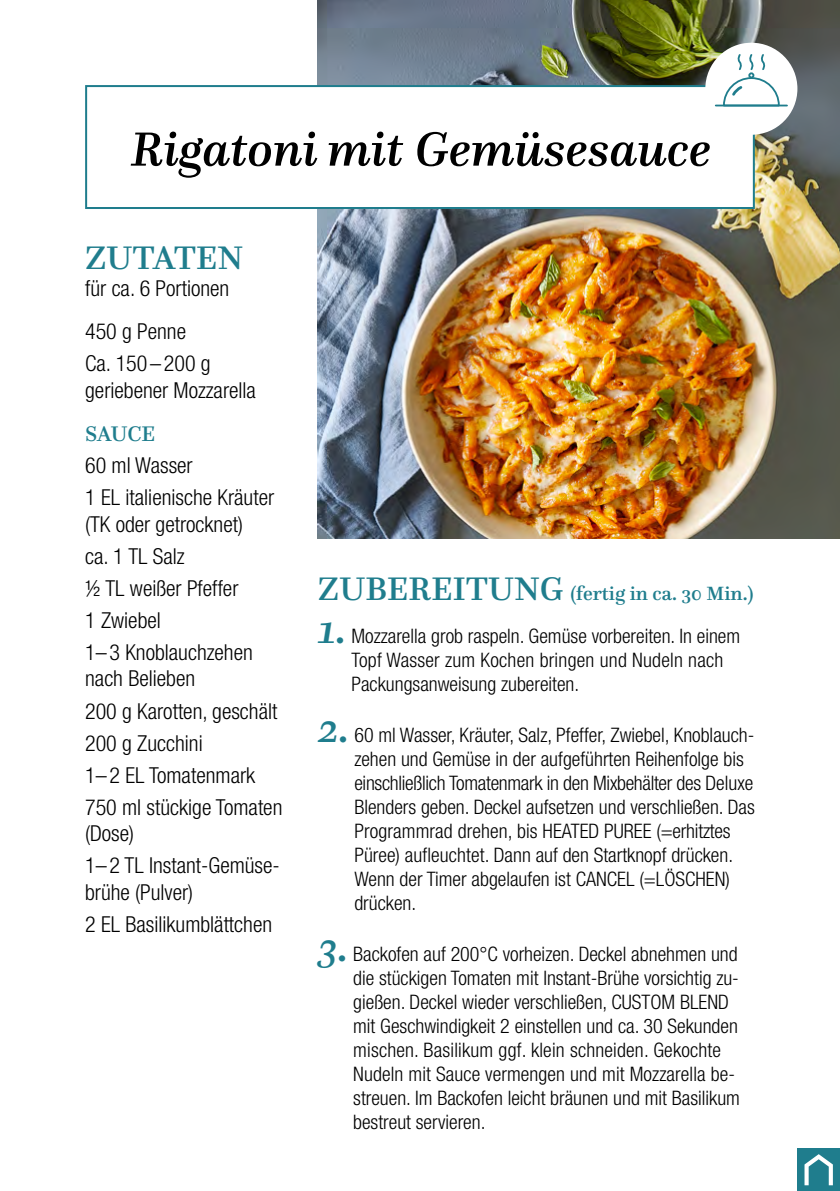
<style>
.page{position:relative;width:840px;height:1191px;background:#fff}
.page>*{position:absolute;margin:0;border:0;box-sizing:border-box;transform-origin:0 0}
.t1{font:italic 500 50px "Questa";color:#000}
.t2{font:500 34px "Questa";color:#1f7d8d}
.t3{font:300 condensed 22px/32px "Helvetica Neue";color:#000}
.t4{font:500 22px "Questa";letter-spacing:-.01em;color:#1f7d8d}
.t5{font:300 condensed 20px/24px "Helvetica Neue";color:#000}
.t6{font:500 20px "Questa";color:#1f7d8d}
.s1{font-size:34px}
.s2{font-family:"Questa";font-weight:500;font-style:italic;font-stretch:normal;font-size:42px;color:#1f7d8d}
</style>
<div class="page">
<img style="left:318px;top:0;width:521px;height:539px">
<div style="left:85px;top:85px;width:669px;height:124px;background:#fff;border:2px solid #1f7d8d"></div>
<div style="left:705px;top:43px;width:92px;height:92px;background:#fff;border-radius:50%"></div>
<div style="left:797px;top:1148px;width:42px;height:43px;background:#1f7d8d"></div>
<svg style="left:804px;top:1154px;width:28px;height:31px"></svg>
<hr style="left:715px;top:105px;width:71px;height:1px;background:#1f7d8d">
<svg style="left:721px;top:53px;width:59px;height:54px"></svg>
<h1 class="t1" style="left:131px;top:118px;width:581px">Rigatoni mit Gemüsesauce</h1>
<h2 class="t2" style="left:85px;top:237px;width:159px">ZUTATEN</h2>
<p class="t3" style="left:85px;top:266px;width:146px;line-height:43.4px">für ca. 6 Portionen<br>450 g Penne</p>
<p class="t3" style="left:85px;top:350px;width:172px;line-height:26.4px">Ca. 150– 200 g geriebener Mozzarella</p>
<p class="t4" style="left:85px;top:420px;width:72px">SAUCE</p>
<p class="t3" style="left:85px;top:449px;width:190px">60 ml Wasser<br>1 EL italienische Kräuter</p>
<p class="t3" style="left:85px;top:508px;width:169px">(TK oder getrocknet) ca. 1 TL Salz<br>½ TL weißer Pfeffer<br>1 Zwiebel<br>1–3 Knoblauchzehen</p>
<p class="t3" style="left:85px;top:662px;width:199px">nach Belieben<br>200 g Karotten, geschält<br>200 g Zucchini<br>1– 2 EL Tomatenmark<br>750 ml stückige Tomaten</p>
<p class="t3" style="left:85px;top:817px;width:196px">(Dose)<br>1– 2 TL Instant-Gemüse-</p>
<p class="t3" style="left:85px;top:875px;width:188px">brühe (Pulver)<br>2 EL Basilikumblättchen</p>
<p class="t6" style="left:318px;top:580px;width:437px"><span class="s1">ZUBEREITUNG</span> (fertig in ca. 30 Min.)</p>
<p class="t5" style="left:351px;top:624px;width:390px;text-indent:-33px"><span class="s2">1.</span> Mozzarella grob raspeln. Gemüse vorbereiten. In einem<br>Topf Wasser zum Kochen bringen und Nudeln nach<br>Packungsanweisung zubereiten.</p>
<p class="t5" style="left:354px;top:723px;width:402px;text-indent:-36px"><span class="s2">2.</span> 60 ml Wasser, Kräuter, Salz, Pfeffer, Zwiebel, Knoblauch&shy;zehen und Gemüse in der aufgeführten Reihenfolge bis einschließlich Tomatenmark in den Mixbehälter des Deluxe Blenders geben. Deckel aufsetzen und verschließen. Das Programmrad drehen, bis HEATED PUREE (=erhitztes Püree) aufleuchtet. Dann auf den Startknopf drücken.<br>Wenn der Timer abgelaufen ist CANCEL (=LÖSCHEN) drücken.</p>
<p class="t5" style="left:353px;top:942px;width:388px;text-indent:-35px"><span class="s2">3.</span> Backofen auf 200°C vorheizen. Deckel abnehmen und die stückigen Tomaten mit Instant-Brühe vorsichtig zu&shy;gießen. Deckel wieder verschließen, CUSTOM BLEND mit Geschwindigkeit 2 einstellen und ca. 30 Sekunden mischen. Basilikum ggf. klein schneiden. Gekochte Nudeln mit Sauce vermengen und mit Mozzarella be&shy;streuen. Im Backofen leicht bräunen und mit Basilikum bestreut servieren.</p>
</div>
